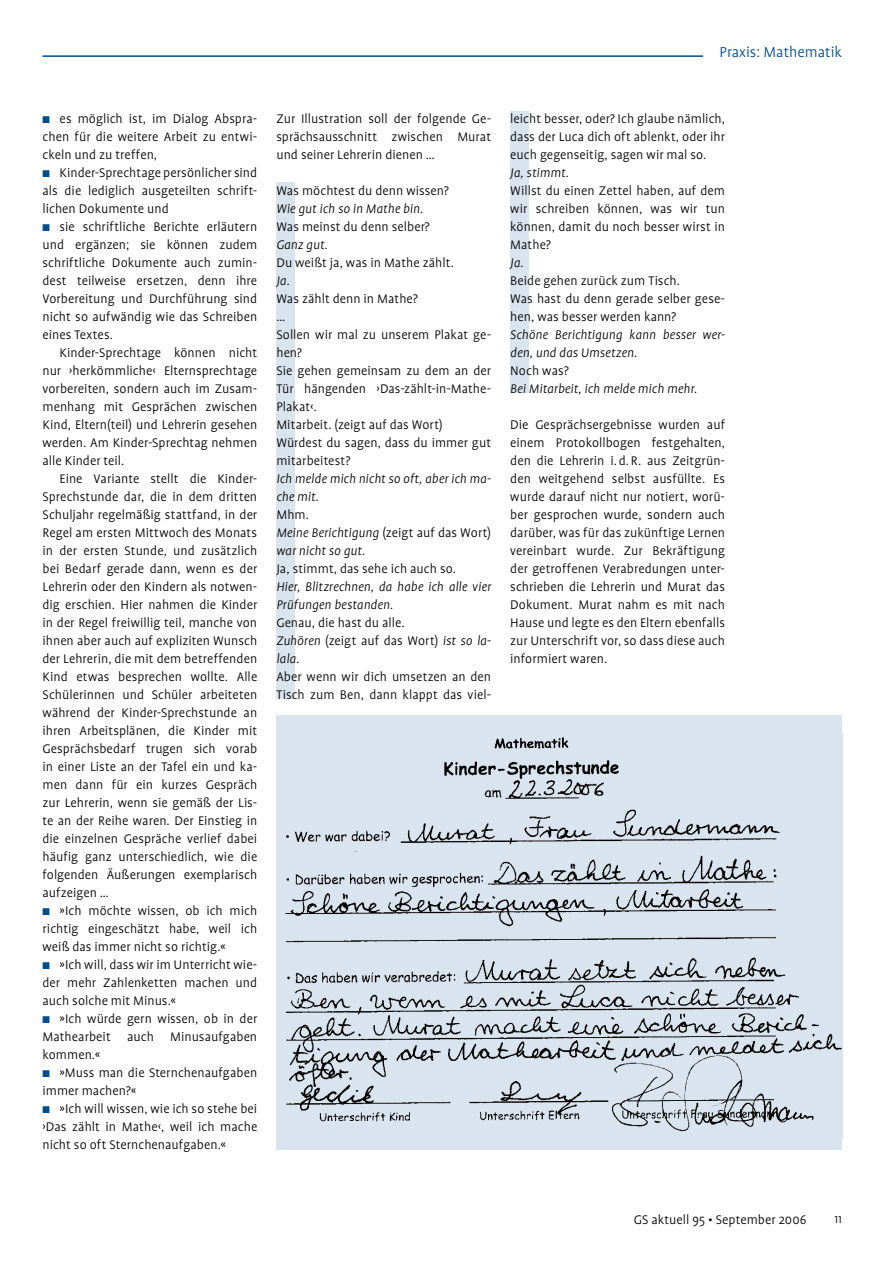
<style>
.page{position:relative;width:893px;height:1263px;background:#fff}
.page>*{position:absolute;margin:0;border:0;box-sizing:border-box;transform-origin:0 0}
.t1{font:300 16.5px "Profile";color:#004c8b}
.t2{font:300 14.25px/18px "Profile";letter-spacing:.005em;color:#000;text-align:justify}
.t3{font:italic 300 14.25px/18px "Profile";color:#000}
.t4{font:14.25px "Profile Light 2";letter-spacing:.005em;color:#000}
.t5{font:300 13.5px "Profile";color:#000}
.s1{color:#004c8b}
.s2{font-style:normal}
.s3{font-style:italic}
</style>
<div class="page">
<hr style="left:43px;top:55px;width:769px;height:2px;background:#004c8b">
<div style="left:276px;top:715px;width:566px;height:435px;background:#d9e4ee"></div>
<div style="left:510px;top:111px;width:19px;height:281px;background:#d9e4ee"></div>
<div style="left:276px;top:183px;width:19px;height:516px;background:#d9e4ee"></div>
<img style="left:285px;top:733px;width:558px;height:406px">
<div style="left:703px;top:45px;width:139px;height:27px;background:#fff"></div>
<p class="t1" style="left:720px;top:43px;width:124px">Praxis: Mathematik</p>
<p class="t2" style="left:43px;top:110px;width:216px"><span class="s1">■</span> es möglich ist, im Dialog Abspra&shy;chen für die weitere Arbeit zu entwi&shy;ckeln und zu treffen,</p>
<p class="t2" style="left:43px;top:164px;width:216px"><span class="s1">■</span> Kinder-Sprechtage persönlicher sind als die lediglich ausgeteilten schrift&shy;lichen Dokumente und</p>
<p class="t2" style="left:43px;top:218px;width:216px"><span class="s1">■</span> sie schriftliche Berichte erläutern und ergänzen; sie können zudem schriftliche Dokumente auch zumin&shy;dest teilweise ersetzen, denn ihre Vorbereitung und Durchführung sind nicht so aufwändig wie das Schreiben eines Textes.</p>
<p class="t2" style="left:43px;top:344px;width:216px;text-indent:17px">Kinder-Sprechtage können nicht nur ›herkömmliche‹ Elternsprechtage vorbereiten, sondern auch im Zusam&shy;menhang mit Gesprächen zwischen Kind, Eltern(teil) und Lehrerin gesehen werden. Am Kinder-Sprechtag nehmen alle Kinder teil.</p>
<p class="t2" style="left:43px;top:470px;width:216px;text-indent:17px">Eine Variante stellt die Kinder-Sprechstunde dar, die in dem dritten Schuljahr regelmäßig stattfand, in der Regel am ersten Mittwoch des Monats in der ersten Stunde, und zusätzlich bei Bedarf gerade dann, wenn es der Lehrerin oder den Kindern als notwen&shy;dig erschien. Hier nahmen die Kinder in der Regel freiwillig teil, manche von ihnen aber auch auf expliziten Wunsch der Lehrerin, die mit dem betreffenden Kind etwas besprechen wollte. Alle Schülerinnen und Schüler arbeiteten während der Kinder-Sprechstunde an ihren Arbeitsplänen, die Kinder mit Gesprächsbedarf trugen sich vorab in einer Liste an der Tafel ein und ka&shy;men dann für ein kurzes Gespräch zur Lehrerin, wenn sie gemäß der Lis&shy;te an der Reihe waren. Der Einstieg in die einzelnen Gespräche verlief dabei häufig ganz unterschiedlich, wie die folgenden Äußerungen exemplarisch aufzeigen …</p>
<p class="t2" style="left:43px;top:902px;width:216px"><span class="s1">■</span> »Ich möchte wissen, ob ich mich richtig eingeschätzt habe, weil ich weiß das immer nicht so richtig.«</p>
<p class="t2" style="left:43px;top:956px;width:216px"><span class="s1">■</span> »Ich will, dass wir im Unterricht wie&shy;der mehr Zahlenketten machen und auch solche mit Minus.«</p>
<p class="t2" style="left:43px;top:1010px;width:216px"><span class="s1">■</span> »Ich würde gern wissen, ob in der Mathearbeit auch Minusaufgaben kommen.«</p>
<p class="t2" style="left:43px;top:1064px;width:216px"><span class="s1">■</span> »Muss man die Sternchenaufgaben immer machen?«</p>
<p class="t2" style="left:43px;top:1100px;width:216px"><span class="s1">■</span> »Ich will wissen, wie ich so stehe bei ›Das zählt in Mathe‹, weil ich mache nicht so oft Sternchenaufgaben.«</p>
<p class="t2" style="left:276px;top:110px;width:216px">Zur Illustration soll der folgende Ge&shy;sprächsausschnitt zwischen Murat und seiner Lehrerin dienen …</p>
<p class="t2" style="left:276px;top:182px;width:174px">Was möchtest du denn wissen?</p>
<p class="t3" style="left:276px;top:200px;width:148px">Wie gut ich so in Mathe bin.</p>
<p class="t2" style="left:276px;top:218px;width:155px">Was meinst du denn selber?</p>
<p class="t3" style="left:276px;top:236px;width:53px">Ganz gut.</p>
<p class="t2" style="left:276px;top:254px;width:179px">Du weißt ja, was in Mathe zählt.</p>
<p class="t3" style="left:276px;top:272px;width:15px">Ja.</p>
<p class="t2" style="left:276px;top:290px;width:216px;text-align:left">Was zählt denn in Mathe?<br>…<br>Sollen wir mal zu unserem Plakat ge&shy;hen?<br>Sie gehen gemeinsam zu dem an der<br>Tür hängenden ›Das-zählt-in-Mathe-<br>Plakat‹.<br>Mitarbeit. (zeigt auf das Wort)<br>Würdest du sagen, dass du immer gut mitarbeitest?</p>
<p class="t3" style="left:276px;top:470px;width:216px">Ich melde mich nicht so oft, aber ich ma&shy;che mit.</p>
<p class="t3" style="left:276px;top:506px;width:216px"><span class="s2">Mhm.<br></span>Meine Berichtigung <span class="s2">(zeigt auf das Wort) </span>war nicht so gut.</p>
<p class="t2" style="left:276px;top:560px;width:181px">Ja, stimmt, das sehe ich auch so.</p>
<p class="t3" style="left:276px;top:578px;width:216px">Hier, Blitzrechnen, da habe ich alle vier<br>Prüfungen bestanden.</p>
<p class="t2" style="left:276px;top:614px;width:216px;text-align:left">Genau, die hast du alle.<br><span class="s3">Zuhören</span> (zeigt auf das Wort) <span class="s3">ist so la&shy;lala.</span></p>
<p class="t2" style="left:276px;top:668px;width:216px">Aber wenn wir dich umsetzen an den<br>Tisch zum Ben, dann klappt das viel-</p>
<p class="t2" style="left:510px;top:110px;width:216px">leicht besser, oder? Ich glaube nämlich, dass der Luca dich oft ablenkt, oder ihr euch gegenseitig, sagen wir mal so.</p>
<p class="t3" style="left:510px;top:164px;width:60px">Ja, stimmt.</p>
<p class="t2" style="left:510px;top:182px;width:216px">Willst du einen Zettel haben, auf dem wir schreiben können, was wir tun können, damit du noch besser wirst in Mathe?</p>
<p class="t3" style="left:510px;top:254px;width:15px">Ja.</p>
<p class="t2" style="left:510px;top:272px;width:216px;text-align:left">Beide gehen zurück zum Tisch.<br>Was hast du denn gerade selber gese&shy;hen, was besser werden kann?</p>
<p class="t3" style="left:510px;top:326px;width:216px">Schöne Berichtigung kann besser wer&shy;den, und das Umsetzen.</p>
<p class="t2" style="left:510px;top:362px;width:60px">Noch was?</p>
<p class="t3" style="left:510px;top:380px;width:188px">Bei Mitarbeit, ich melde mich mehr.</p>
<p class="t2" style="left:510px;top:416px;width:216px">Die Gesprächsergebnisse wurden auf einem Protokollbogen festgehalten,</p>
<p class="t2" style="left:510px;top:452px;width:216px">den die Lehrerin i.d. R. aus Zeitgrün&shy;den weitgehend selbst ausfüllte. Es wurde darauf nicht nur notiert, worü&shy;ber gesprochen wurde, sondern auch darüber, was für das zukünftige Lernen vereinbart wurde. Zur Bekräftigung der getroffenen Verabredungen unter&shy;schrieben die Lehrerin und Murat das Dokument. Murat nahm es mit nach Hause und legte es den Eltern ebenfalls zur Unterschrift vor, so dass diese auch informiert waren.</p>
<p class="t4" style="left:634px;top:1212px;width:174px">GS aktuell 95 • September 2006</p>
<p class="t5" style="left:834px;top:1212px;width:9px">11</p>
</div>
